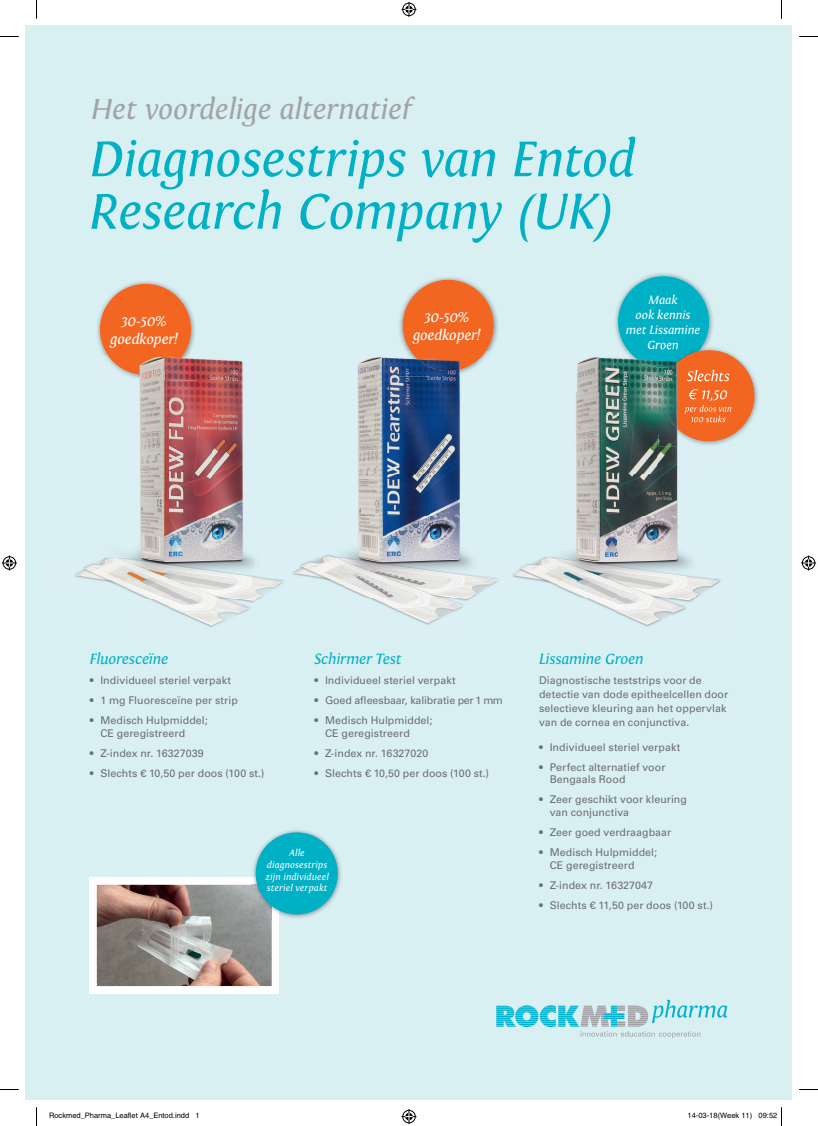
<style>
.page{position:relative;width:818px;height:1126px;background:#fff}
.page>*{position:absolute;margin:0;border:0;box-sizing:border-box;transform-origin:0 0}
.t1{font:italic 52.5px/52.5px "Fontin";letter-spacing:-.01em;color:#00b0c5}
.t2{font:italic 30px "Fontin";letter-spacing:-.01em;color:#a1a3a6}
.t3{font:italic 15.62px "Fontin";letter-spacing:-.015em;color:#00b0c5}
.t4{font:italic 15px/18px "Fontin";letter-spacing:-.01em;color:#fff;text-align:center}
.t5{font:italic 12.5px/15px "Fontin";letter-spacing:-.005em;color:#fff;text-align:center}
.t6{font:10.62px/12.8px "Univers LT Std";letter-spacing:.005em;color:#6c6d70}
.t7{font:italic 9.75px/11.6px "Fontin";letter-spacing:.015em;color:#fff;text-align:center}
.t8{font:7.5px "Helvetica";color:#000}
</style>
<div class="page">
<div style="left:26px;top:26px;width:765px;height:1073px;background:#d9f0f3"></div>
<div style="left:90px;top:877px;width:188px;height:116px;background:#fff"></div>
<img style="left:399px;top:277px;width:99px;height:99px">
<div style="left:402px;top:280px;width:91px;height:91px;background:#f36621;border-radius:50%"></div>
<img style="left:97px;top:281px;width:98px;height:75px">
<div style="left:100px;top:284px;width:91px;height:91px;background:#f36621;border-radius:50%"></div>
<img style="left:615px;top:273px;width:98px;height:78px">
<div style="left:617px;top:276px;width:91px;height:91px;background:#00b0c5;border-radius:50%"></div>
<img style="left:702px;top:346px;width:23px;height:5px">
<img style="left:661px;top:346px;width:41px;height:5px">
<img style="left:660px;top:346px;width:17px;height:3px">
<img style="left:357px;top:351px;width:73px;height:41px">
<img style="left:430px;top:376px;width:30px;height:16px">
<img style="left:340px;top:392px;width:217px;height:206px">
<img style="left:368px;top:598px;width:103px;height:27px">
<img style="left:410px;top:351px;width:67px;height:20px">
<img style="left:477px;top:351px;width:179px;height:41px">
<img style="left:656px;top:373px;width:2px;height:60px">
<img style="left:557px;top:392px;width:60px;height:221px">
<img style="left:617px;top:392px;width:39px;height:82px">
<img style="left:656px;top:433px;width:22px;height:41px">
<img style="left:617px;top:474px;width:104px;height:153px">
<img style="left:613px;top:351px;width:45px;height:22px">
<img style="left:628px;top:351px;width:30px;height:16px">
<img style="left:658px;top:360px;width:98px;height:23px">
<img style="left:658px;top:383px;width:20px;height:64px">
<img style="left:725px;top:383px;width:33px;height:59px">
<img style="left:691px;top:441px;width:34px;height:4px">
<img style="left:658px;top:366px;width:7px;height:7px">
<img style="left:665px;top:351px;width:86px;height:30px">
<img style="left:662px;top:381px;width:92px;height:30px">
<img style="left:665px;top:411px;width:86px;height:30px">
<img style="left:686px;top:370px;width:43px;height:11px">
<img style="left:688px;top:389px;width:38px;height:12px">
<img style="left:684px;top:405px;width:47px;height:8px">
<img style="left:691px;top:415px;width:34px;height:7px">
<svg style="left:477px;top:351px;width:8px;height:9px"></svg>
<img style="left:139px;top:380px;width:31px;height:16px">
<img style="left:170px;top:358px;width:73px;height:38px">
<img style="left:75px;top:396px;width:265px;height:203px">
<img style="left:149px;top:599px;width:109px;height:28px">
<img style="left:105px;top:356px;width:91px;height:24px">
<img style="left:108px;top:356px;width:74px;height:19px">
<svg style="left:496px;top:999px;width:230px;height:38px"></svg>
<img style="left:97px;top:884px;width:174px;height:101px">
<img style="left:253px;top:830px;width:88px;height:89px">
<img style="left:253px;top:877px;width:25px;height:42px">
<img style="left:251px;top:884px;width:20px;height:35px">
<div style="left:255px;top:832px;width:82px;height:82px;background:#00b0c5;border-radius:50%"></div>
<svg style="left:0;top:36px;width:19px;height:1px"></svg>
<svg style="left:799px;top:36px;width:18px;height:1px"></svg>
<svg style="left:0;top:1089px;width:19px;height:1px"></svg>
<svg style="left:799px;top:1089px;width:18px;height:1px"></svg>
<svg style="left:36px;top:0;width:1px;height:19px"></svg>
<svg style="left:36px;top:1107px;width:1px;height:18px"></svg>
<svg style="left:401px;top:2px;width:15px;height:15px"></svg>
<svg style="left:401px;top:1109px;width:15px;height:14px"></svg>
<svg style="left:2px;top:555px;width:15px;height:15px"></svg>
<svg style="left:801px;top:555px;width:14px;height:15px"></svg>
<h2 class="t2" style="left:91px;top:92px;width:321px">Het voordelige alternatief</h2>
<h1 class="t1" style="left:90px;top:132px;width:546px">Diagnosestrips van Entod<br>Research Company (UK)</h1>
<h3 class="t4" style="left:110px;top:312px;width:69px">30-50% goedkoper!</h3>
<h3 class="t4" style="left:413px;top:308px;width:69px">30-50% goedkoper!</h3>
<p class="t5" style="left:625px;top:292px;width:76px">Maak<br>ook kennis met Lissamine<br>Groen</p>
<h3 class="t3" style="left:90px;top:650px;width:80px">Fluoresceïne</h3>
<p class="t6" style="left:90px;top:674px;width:143px">• Individueel steriel verpakt</p>
<p class="t6" style="left:90px;top:694px;width:149px">• 1 mg Fluoresceïne per strip</p>
<p class="t6" style="left:100px;top:714px;width:109px;text-indent:-11px">• Medisch Hulpmiddel;<br>CE geregistreerd</p>
<p class="t6" style="left:90px;top:747px;width:115px">• Z-index nr. 16327039</p>
<p class="t6" style="left:90px;top:767px;width:176px">• Slechts € 10,50 per doos (100 st.)</p>
<h3 class="t3" style="left:314px;top:650px;width:89px">Schirmer Test</h3>
<p class="t6" style="left:314px;top:674px;width:143px">• Individueel steriel verpakt</p>
<p class="t6" style="left:314px;top:694px;width:190px">• Goed afleesbaar, kalibratie per 1 mm</p>
<p class="t6" style="left:325px;top:714px;width:109px;text-indent:-11px">• Medisch Hulpmiddel;<br>CE geregistreerd</p>
<p class="t6" style="left:314px;top:747px;width:115px">• Z-index nr. 16327020</p>
<p class="t6" style="left:314px;top:767px;width:176px">• Slechts € 10,50 per doos (100 st.)</p>
<p class="t7" style="left:265px;top:847px;width:65px">Alle diagnosestrips zijn individueel steriel verpakt</p>
<h3 class="t3" style="left:538px;top:650px;width:106px">Lissamine Groen</h3>
<p class="t6" style="left:538px;top:673px;width:190px;line-height:13.8px">Diagnostische teststrips voor de detectie van dode epitheelcellen door selectieve kleuring aan het oppervlak van de cornea en conjunctiva.</p>
<p class="t6" style="left:538px;top:740px;width:143px">• Individueel steriel verpakt</p>
<p class="t6" style="left:549px;top:760px;width:117px;text-indent:-11px">• Perfect alternatief voor<br>Bengaals Rood</p>
<p class="t6" style="left:549px;top:793px;width:139px;text-indent:-11px">• Zeer geschikt voor kleuring van conjunctiva</p>
<p class="t6" style="left:538px;top:826px;width:133px">• Zeer goed verdraagbaar</p>
<p class="t6" style="left:549px;top:846px;width:109px;text-indent:-11px">• Medisch Hulpmiddel;<br>CE geregistreerd</p>
<p class="t6" style="left:538px;top:878px;width:115px">• Z-index nr. 16327047</p>
<p class="t6" style="left:538px;top:898px;width:175px">• Slechts € 11,50 per doos (100 st.)</p>
<p class="t8" style="left:49px;top:1111px;width:152px">Rockmed_Pharma_Leaflet A4_Entod.indd 1</p>
<p class="t8" style="left:687px;top:1111px;width:91px">14-03-18(Week 11) 09:52</p>
</div>
